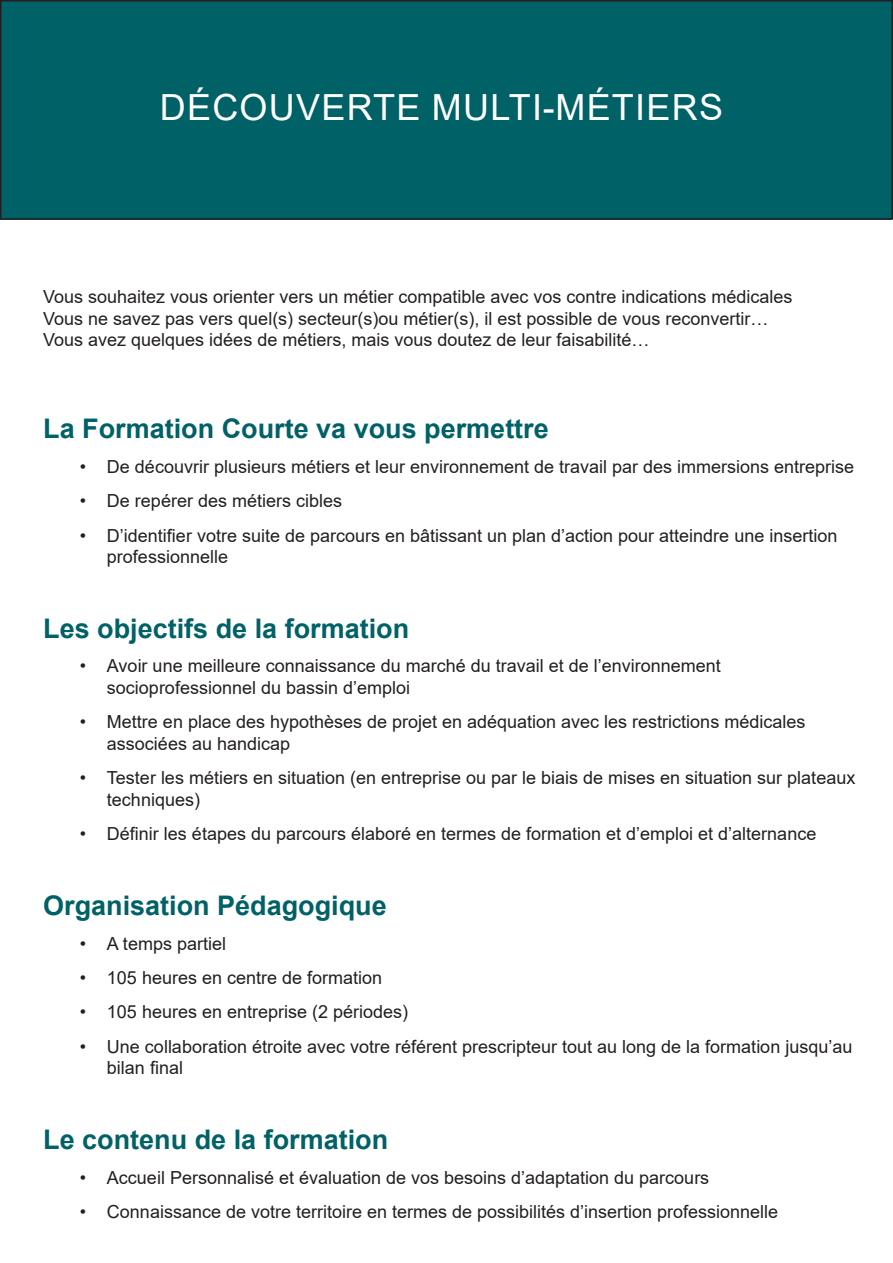
<style>
.page{position:relative;width:893px;height:1263px;background:#fff}
.page>*{position:absolute;margin:0;border:0;box-sizing:border-box;transform-origin:0 0}
.t1{font:36px "Arial";letter-spacing:.035em;color:#fff}
.t2{font:700 27px "Arial";color:#006167}
.t3{font:18px/21.6px "Arial";color:#231f20}
</style>
<div class="page">
<div style="left:0;top:0;width:891px;height:220px;background:#006167"></div>
<div style="left:0;top:0;width:893px;height:220px;border:2px solid #231f20"></div>
<p class="t1" style="left:160px;top:82px;width:565px">DÉCOUVERTE MULTI-MÉTIERS</p>
<p class="t3" style="left:43px;top:286px;width:751px">Vous souhaitez vous orienter vers un métier compatible avec vos contre indications médicales</p>
<p class="t3" style="left:43px;top:307px;width:727px">Vous ne savez pas vers quel(s) secteur(s)ou métier(s), il est possible de vous reconvertir…</p>
<p class="t3" style="left:43px;top:329px;width:608px">Vous avez quelques idées de métiers, mais vous doutez de leur faisabilité…</p>
<p class="t2" style="left:43px;top:410px;width:507px">La Formation Courte va vous permettre</p>
<p class="t3" style="left:80px;top:456px;width:776px">• De découvrir plusieurs métiers et leur environnement de travail par des immersions entreprise</p>
<p class="t3" style="left:80px;top:490px;width:264px">• De repérer des métiers cibles</p>
<p class="t3" style="left:107px;top:524px;width:732px;text-indent:-27px">• D’identifier votre suite de parcours en bâtissant un plan d’action pour atteindre une insertion professionnelle</p>
<p class="t2" style="left:43px;top:609px;width:368px">Les objectifs de la formation</p>
<p class="t3" style="left:107px;top:655px;width:615px;text-indent:-27px">• Avoir une meilleure connaissance du marché du travail et de l’environnement socioprofessionnel du bassin d’emploi</p>
<p class="t3" style="left:107px;top:711px;width:700px;text-indent:-27px">• Mettre en place des hypothèses de projet en adéquation avec les restrictions médicales associées au handicap</p>
<p class="t3" style="left:107px;top:767px;width:750px;text-indent:-27px">• Tester les métiers en situation (en entreprise ou par le biais de mises en situation sur plateaux techniques)</p>
<p class="t3" style="left:80px;top:823px;width:738px">• Définir les étapes du parcours élaboré en termes de formation et d’emploi et d’alternance</p>
<p class="t2" style="left:43px;top:887px;width:345px">Organisation Pédagogique</p>
<p class="t3" style="left:80px;top:932px;width:148px">• A temps partiel</p>
<p class="t3" style="left:80px;top:967px;width:304px">• 105 heures en centre de formation</p>
<p class="t3" style="left:80px;top:1001px;width:330px">• 105 heures en entreprise (2 périodes)</p>
<p class="t3" style="left:107px;top:1035px;width:747px;text-indent:-27px">• Une collaboration étroite avec votre référent prescripteur tout au long de la formation jusqu’au bilan final</p>
<p class="t2" style="left:43px;top:1121px;width:347px">Le contenu de la formation</p>
<p class="t3" style="left:80px;top:1166px;width:631px">• Accueil Personnalisé et évaluation de vos besoins d’adaptation du parcours</p>
<p class="t3" style="left:80px;top:1201px;width:700px">• Connaissance de votre territoire en termes de possibilités d’insertion professionnelle</p>
</div>
